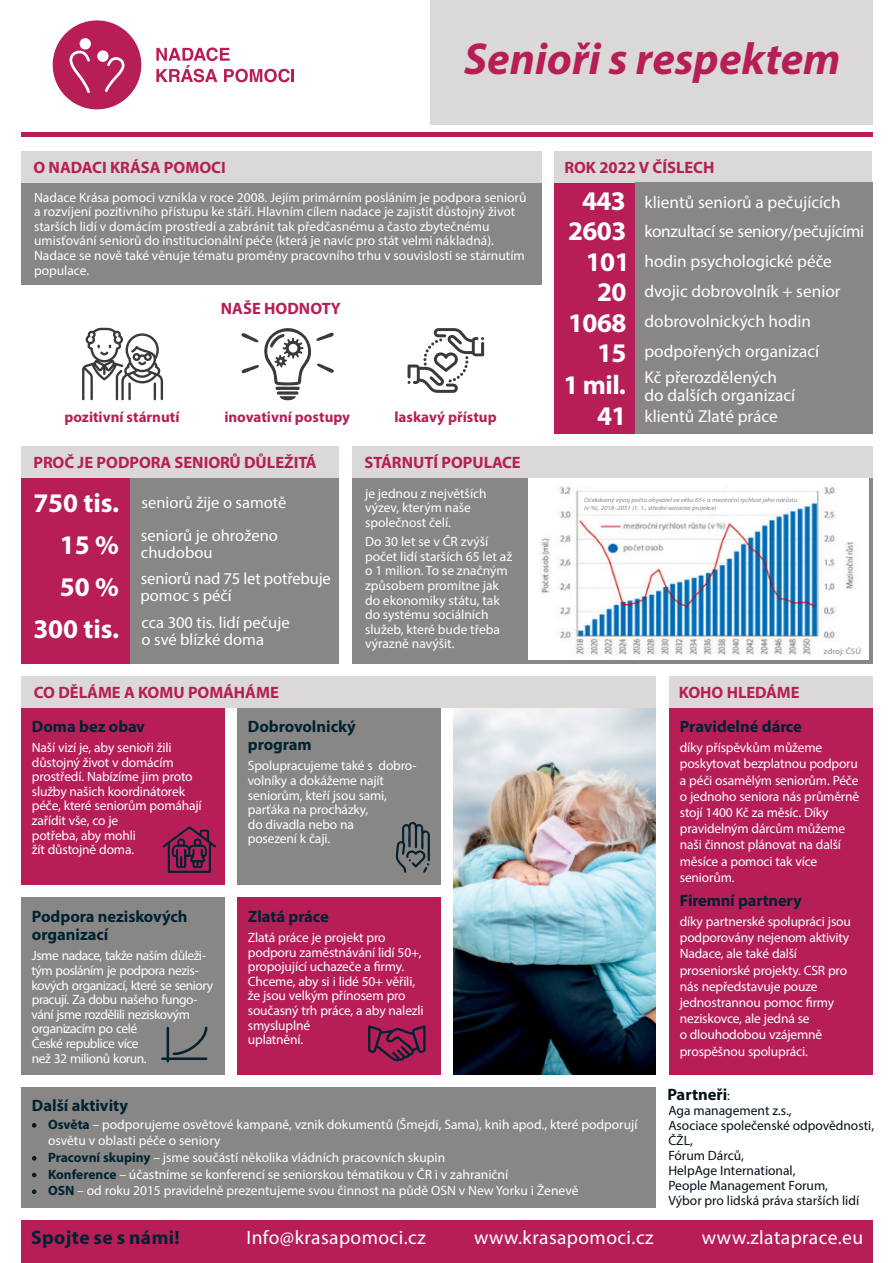
<style>
.page{position:relative;width:894px;height:1263px;background:#fff}
.page>*{position:absolute;margin:0;border:0;box-sizing:border-box;transform-origin:0 0}
.t1{font:italic 700 44.85px "Myriad Pro";color:#b71e58}
.t2{font:700 27px/30.5px "Myriad Pro";letter-spacing:-.02em;color:#fff;text-align:right}
.t3{font:19.5px "Myriad Pro";letter-spacing:.02em;color:#fff}
.t4{font:700 19.5px "Myriad Pro";letter-spacing:.02em;color:#002231}
.t5{font:17.25px/29.8px "Myriad Pro";color:#fff}
.t6{font:700 16.5px "Myriad Pro";color:#b71e58}
.t7{font:16.5px/16.8px "Myriad Pro";color:#fff}
.t8{font:700 16.5px/18.5px "Myriad Pro";color:#002231}
.t9{font:700 16.5px "Myriad Pro";color:#051218}
.t10{font:700 15px "Myriad Pro";color:#b71e58}
.t11{font:13.5px/14.5px "Myriad Pro";letter-spacing:-.015em;color:#fff}
.t12{font:13.5px/14.5px "Myriad Pro";letter-spacing:-.035em;color:#fff}
.t13{font:13.5px/15px "Myriad Pro";color:#051218}
.t14{font:8.1px "Myriad Pro";color:#888786;scale:1.09 1}
.t15{font:italic 6.3px/8.2px "Myriad Pro";letter-spacing:-.005em;color:#888786;scale:1.09 1}
.s1{font-weight:700;font-size:27px}
.s2{font-weight:700;color:#002231}
.s3{font-weight:400;font-size:13.5px}
</style>
<div class="page">
<img style="left:453px;top:708px;width:202px;height:367px">
<div style="left:21px;top:478px;width:318px;height:185px;background:#888786"></div>
<div style="left:21px;top:478px;width:108px;height:185px;background:#b71e58"></div>
<div style="left:21px;top:183px;width:520px;height:101px;background:#888786"></div>
<div style="left:352px;top:446px;width:520px;height:217px;background:#888786"></div>
<div style="left:528px;top:478px;width:340px;height:182px;background:#fff"></div>
<div style="left:237px;top:708px;width:203px;height:177px;background:#888786"></div>
<div style="left:237px;top:898px;width:203px;height:177px;background:#b71e58"></div>
<div style="left:21px;top:151px;width:520px;height:32px;background:#dbd9d8"></div>
<div style="left:554px;top:183px;width:80px;height:251px;background:#b71e58"></div>
<div style="left:430px;top:0;width:442px;height:125px;background:#dbd9d8"></div>
<hr style="left:21px;top:132px;width:851px;height:4px;background:#b71e58">
<svg style="left:53px;top:20px;width:88px;height:89px"></svg>
<svg style="left:156px;top:47px;width:138px;height:35px"></svg>
<div style="left:554px;top:151px;width:318px;height:32px;background:#dbd9d8"></div>
<div style="left:21px;top:708px;width:203px;height:177px;background:#b71e58"></div>
<div style="left:21px;top:898px;width:203px;height:177px;background:#888786"></div>
<div style="left:634px;top:183px;width:238px;height:251px;background:#888786"></div>
<div style="left:352px;top:446px;width:520px;height:32px;background:#dbd9d8"></div>
<div style="left:21px;top:676px;width:634px;height:32px;background:#dbd9d8"></div>
<div style="left:21px;top:446px;width:318px;height:32px;background:#dbd9d8"></div>
<img style="left:541px;top:484px;width:314px;height:175px">
<img style="left:604px;top:541px;width:63px;height:15px">
<img style="left:597px;top:520px;width:130px;height:14px">
<div style="left:669px;top:708px;width:203px;height:367px;background:#b71e58"></div>
<div style="left:21px;top:1087px;width:634px;height:121px;background:#888786"></div>
<svg style="left:395px;top:822px;width:34px;height:51px"></svg>
<hr style="left:166px;top:1028px;width:3px;height:33px;background:#002231">
<hr style="left:162px;top:1057px;width:44px;height:3px;background:#002231">
<svg style="left:172px;top:1026px;width:36px;height:30px"></svg>
<svg style="left:162px;top:826px;width:54px;height:47px"></svg>
<div style="left:669px;top:676px;width:203px;height:32px;background:#dbd9d8"></div>
<svg style="left:368px;top:1025px;width:57px;height:37px"></svg>
<div style="left:21px;top:1220px;width:851px;height:43px;background:#b71e58"></div>
<svg style="left:407px;top:328px;width:77px;height:65px"></svg>
<svg style="left:277px;top:391px;width:21px;height:4px"></svg>
<svg style="left:279px;top:396px;width:17px;height:5px"></svg>
<hr style="left:275px;top:387px;width:24px;height:3px;background:#3c3a39;border-radius:2px">
<svg style="left:241px;top:328px;width:93px;height:58px"></svg>
<svg style="left:82px;top:328px;width:81px;height:72px"></svg>
<p class="t6" style="left:33px;top:160px;width:194px">O NADACI KRÁSA POMOCI</p>
<h1 class="t1" style="left:464px;top:40px;width:378px">Senioři s respektem</h1>
<p class="t6" style="left:564px;top:160px;width:151px">ROK 2022 V ČÍSLECH</p>
<p class="t11" style="left:34px;top:191px;width:493px">Nadace Krása pomoci vznikla v roce 2008. Jejím primárním posláním je podpora seniorů a rozvíjení pozitivního přístupu ke stáří. Hlavním cílem nadace je zajistit důstojný život starších lidí v domácím prostředí a zabránit tak předčasnému a často zbytečnému umisťování seniorů do institucionální péče (která je navíc pro stát velmi nákladná).<br>Nadace se nově také věnuje tématu proměny pracovního trhu v souvislosti se stárnutím populace.</p>
<p class="t6" style="left:221px;top:302px;width:121px">NAŠE HODNOTY</p>
<p class="t10" style="left:64px;top:411px;width:116px">pozitivní stárnutí</p>
<p class="t10" style="left:224px;top:411px;width:127px">inovativní postupy</p>
<p class="t10" style="left:394px;top:411px;width:104px">laskavý přístup</p>
<p class="t6" style="left:33px;top:456px;width:284px">PROČ JE PODPORA SENIORŮ DŮLEŽITÁ</p>
<h2 class="t2" style="left:33px;top:490px;width:87px">750 tis.</h2>
<h2 class="t2" style="left:60px;top:532px;width:61px">15%</h2>
<h2 class="t2" style="left:60px;top:574px;width:61px">50%</h2>
<p class="t7" style="left:141px;top:495px;width:146px">seniorů žije o samotě</p>
<p class="t7" style="left:141px;top:528px;width:138px">seniorů je ohroženo chudobou</p>
<p class="t7" style="left:140px;top:571px;width:192px">seniorů nad 75 let potřebuje pomoc s péčí</p>
<p class="t7" style="left:33px;top:615px;width:258px;text-indent:108px">cca 300 tis. lidí pečuje<br><sup>300</sup> <sup>tis.</sup> o své blízké doma</p>
<p class="t6" style="left:34px;top:685px;width:246px">CO DĚLÁME A KOMU POMÁHÁME</p>
<p class="t6" style="left:364px;top:456px;width:158px">STÁRNUTÍ POPULACE</p>
<p class="t11" style="left:365px;top:487px;width:123px">je jednou z největších výzev, kterým naše společnost čelí.</p>
<p class="t11" style="left:365px;top:536px;width:149px">Do 30 let se v ČR zvýší počet lidí starších 65 let až o 1 milion. To se značným způsobem promítne jak do ekonomiky státu, tak do systému sociálních služeb, které bude třeba výrazně navýšit.</p>
<p class="t8" style="left:32px;top:718px;width:115px">Doma bez obav</p>
<p class="t11" style="left:32px;top:741px;width:171px">Naší vizí je, aby senioři žili důstojný život v domácím prostředí. Nabízíme jim proto služby našich koordinátorek péče, které seniorům pomáhají zařídit vše, co je<br>potřeba, aby mohli<br>žít důstojně doma.</p>
<p class="t8" style="left:32px;top:908px;width:157px">Podpora neziskových organizací</p>
<p class="t12" style="left:31px;top:950px;width:183px">Jsme nadace, takže naším důleži&shy;tým posláním je podpora nezis&shy;kových organizací, které se seniory pracují. Za dobu našeho fungo&shy;vání jsme rozdělili neziskovým organizacím po celé<br>České republice více<br>než 32 milionů korun.</p>
<p class="t8" style="left:248px;top:718px;width:109px">Dobrovolnický program</p>
<p class="t11" style="left:248px;top:760px;width:170px">Spolupracujeme také s dobro&shy;volníky a dokážeme najít seniorům, kteří jsou sami, parťáka na procházky,<br>do divadla nebo na<br>posezení k čaji.</p>
<p class="t8" style="left:248px;top:908px;width:82px">Zlatá práce</p>
<p class="t11" style="left:248px;top:931px;width:177px">Zlatá práce je projekt pro podporu zaměstnávání lidí 50+, propojující uchazeče a firmy.<br>Chceme, aby si i lidé 50+ věřili, že jsou velkým přínosem pro současný trh práce, a aby nalezli smysluplné<br>uplatnění.</p>
<h2 class="t2" style="left:567px;top:188px;width:63px">443<br>2603<br>101<br>20<br>1068</h2>
<p class="t5" style="left:644px;top:188px;width:221px">klientů seniorů a pečujících konzultací se seniory/pečujícími hodin psychologické péče dvojic dobrovolník + senior dobrovolnických hodin</p>
<p class="t5" style="left:597px;top:339px;width:223px;line-height:26.7px;text-align:center"><span class="s1">15</span> podpořených organizací<br>Kč přerozdělených</p>
<p class="t5" style="left:644px;top:381px;width:152px">do dalších organizací</p>
<h2 class="t2" style="left:563px;top:372px;width:64px">1 mil.</h2>
<h2 class="t2" style="left:597px;top:403px;width:31px">41</h2>
<p class="t5" style="left:644px;top:403px;width:135px">klientů Zlaté práce</p>
<p class="t15" style="left:584px;top:496px;width:197px">Očekávaný vývoj počtu obyvatel ve věku 65+ a meziroční rychlost jeho nárůstu (v %), 2018–2051 (1. 1., střední varianta projekce)</p>
<p class="t6" style="left:678px;top:685px;width:122px">KOHO HLEDÁME</p>
<p class="t8" style="left:679px;top:718px;width:123px">Pravidelné dárce</p>
<p class="t14" style="left:823px;top:648px;width:36px">zdroj: ČSÚ</p>
<p class="t11" style="left:679px;top:741px;width:181px;line-height:16.2px">díky příspěvkům můžeme poskytovat bezplatnou podporu a péči osamělým seniorům. Péče o jednoho seniora nás průměrně stojí 1400 Kč za měsíc. Díky pravidelným dárcům můžeme naši činnost plánovat na další měsíce a pomoci tak více seniorům.</p>
<p class="t11" style="left:679px;top:914px;width:172px;line-height:16.2px">díky partnerské spolupráci jsou podporovány nejenom aktivity<br>Nadace, ale také další proseniorské projekty. CSR pro nás nepředstavuje pouze jednostrannou pomoc firmy neziskovce, ale jedná se<br>o dlouhodobou vzájemně prospěšnou spolupráci.</p>
<p class="t8" style="left:679px;top:892px;width:123px">Firemní partnery</p>
<p class="t8" style="left:32px;top:1098px;width:98px">Další aktivity</p>
<p class="t11" style="left:48px;top:1117px;width:591px;line-height:16.2px;text-indent:-16px"><span class="s2">• Osvěta</span> – podporujeme osvětové kampaně, vznik dokumentů (Šmejdi, Sama), knih apod., které podporují osvětu v oblasti péče o seniory</p>
<p class="t11" style="left:32px;top:1151px;width:414px"><span class="s2">• Pracovní skupiny</span> – jsme součástí několika vládních pracovních skupin</p>
<p class="t11" style="left:32px;top:1168px;width:477px"><span class="s2">• Konference</span> – účastníme se konferencí se seniorskou tématikou v ČR i v zahraniční</p>
<p class="t11" style="left:32px;top:1185px;width:548px"><span class="s2">• OSN</span> – od roku 2015 pravidelně prezentujeme svou činnost na půdě OSN v New Yorku i Ženevě</p>
<p class="t9" style="left:667px;top:1087px;width:64px">Partneři<span class="s3">:</span></p>
<p class="t13" style="left:668px;top:1104px;width:207px">Aga management z.s.,<br>Asociace společenské odpovědnosti,<br>ČŽL,<br>Fórum Dárců,<br>HelpAge International,<br>People Management Forum,<br>Výbor pro lidská práva starších lidí</p>
<h3 class="t4" style="left:31px;top:1229px;width:150px">Spojte se s námi!</h3>
<h3 class="t3" style="left:246px;top:1229px;width:181px">Info@krasapomoci.cz</h3>
<h3 class="t3" style="left:474px;top:1229px;width:181px">www.krasapomoci.cz</h3>
<h3 class="t3" style="left:701px;top:1229px;width:163px">www.zlataprace.eu</h3>
</div>
